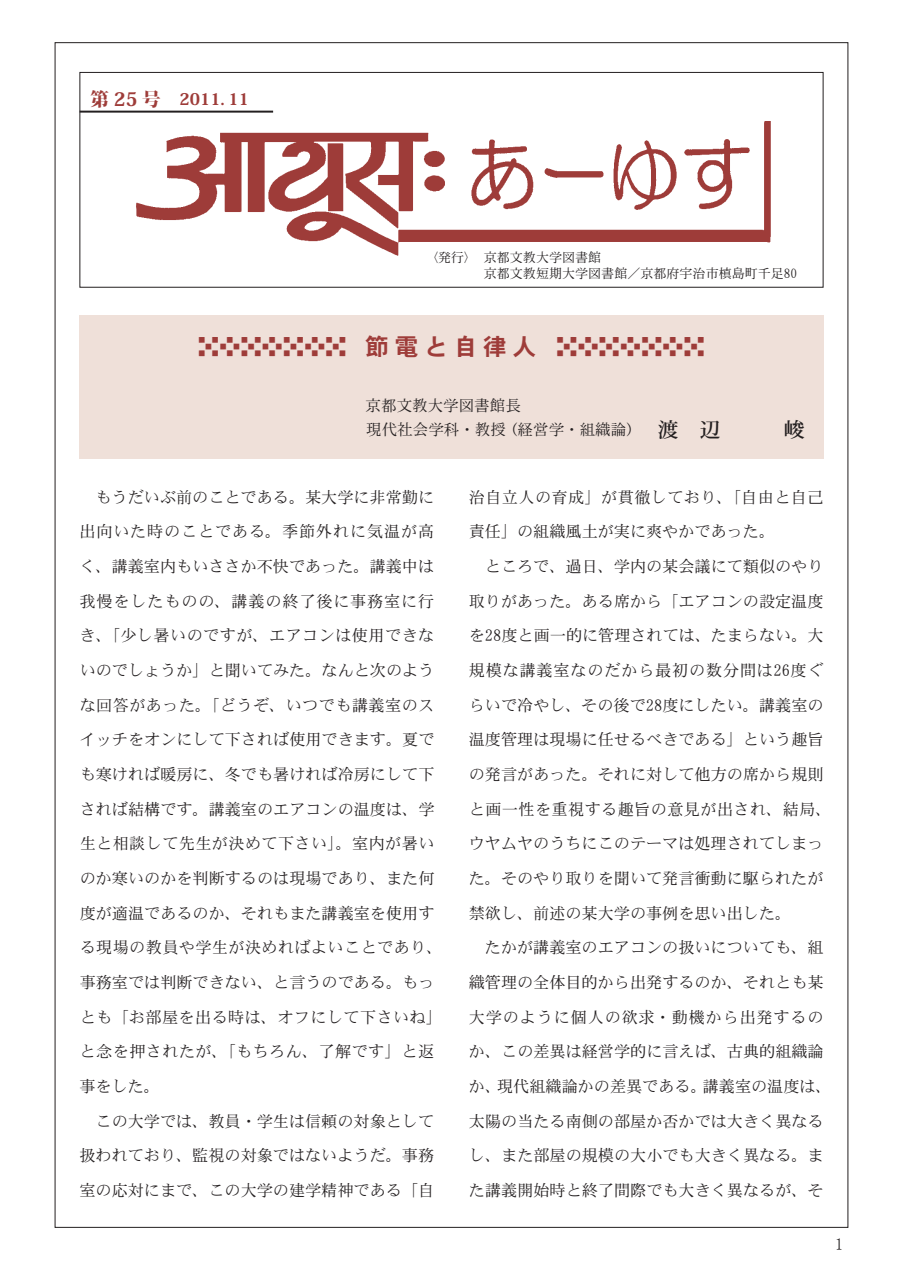
<style>
.page{position:relative;width:903px;height:1275px;background:#fff}
.page>*{position:absolute;margin:0;border:0;box-sizing:border-box;transform-origin:0 0}
.t1{font:23.62px "Chaparral Pro";letter-spacing:-.1em;color:#9e3c39}
.t2{font:21px "DFHS Mincho Std W5";color:#231f20}
.t3{font:17.68px "DFHS Mincho Std W3";color:#231f20;scale:.84 1}
.t4{font:16.1px/34.6px "DFHS Mincho Std W3";color:#231f20}
.t5{font:16.1px/34.6px "DFHS Mincho Std W3";letter-spacing:.025em;color:#231f20}
.t6{font:800 16.1px "Koz Min Pro";color:#9e3c39}
.t7{font:15.58px/24.8px "DFHS Mincho Std W3";color:#231f20}
.t8{font:13.12px/16.1px "DFHS Mincho Std W3";color:#231f20}
.s1{font-size:18.55px}
.s2{font-size:14.35px}
.s3{font-family:"DFHS Gothic Std W7"}
.s4{font-family:"DFHS Mincho Std W5";font-size:21px}
.s5{font-size:17.68px}
</style>
<div class="page">
<img style="left:136px;top:122px;width:635px;height:134px">
<div style="left:79px;top:315px;width:744px;height:144px;background:#efe0d9"></div>
<div style="left:79px;top:72px;width:744px;height:216px;border:1px solid #231f20"></div>
<hr style="left:81px;top:111px;width:191px;height:2px;background:#231f20">
<p class="t6" style="left:91px;top:87px;width:160px"><span class="s1">第 25 号　</span>2011. 11</p>
<p class="t8" style="left:484px;top:249px;width:315px;text-indent:-59px">〈発行〉京都文教大学図書館<br>京都文教短期大学図書館／京都府宇治市槙島町千足<span class="s2">80</span></p>
<h1 class="t1" style="left:197px;top:331px;width:510px">CACACAC <span class="s3">節電と自律人</span> CACACAC</h1>
<p class="t7" style="left:366px;top:392px;width:356px">京都文教大学図書館長<br>現代社会学科・教授（経営学・組織論） <span class="s4">渡 辺</span></p>
<h2 class="t2" style="left:784px;top:418px;width:23px">峻</h2>
<p class="t4" style="left:79px;top:479px;width:365px;text-indent:16px">もうだいぶ前のことである。某大学に非常勤に出向いた時のことである。季節外れに気温が高く、講義室内もいささか不快であった。講義中は我慢をしたものの、講義の終了後に事務室に行き、「少し暑いのですが、エアコンは使用できないのでしょうか」と聞いてみた。なんと次のような回答があった。「どうぞ、いつでも講義室のスイッチをオンにして下されば使用できます。夏でも寒ければ暖房に、冬でも暑ければ冷房にして下されば結構です。講義室のエアコンの温度は、学生と相談して先生が決めて下さい」。室内が暑いのか寒いのかを判断するのは現場であり、また何度が適温であるのか、それもまた講義室を使用する現場の教員や学生が決めればよいことであり、事務室では判断できない、と言うのである。もっとも「お部屋を出る時は、オフにして下さいね」と念を押されたが、「もちろん、了解です」と返事をした。</p>
<p class="t4" style="left:79px;top:1103px;width:356px;text-align:justify;text-indent:16px">この大学では、教員・学生は信頼の対象として扱われており、監視の対象ではないようだ。事務室の応対にまで、この大学の建学精神である「自</p>
<p class="t5" style="left:469px;top:479px;width:356px">治自立人の育成」が貫徹しており、「自由と自己責任」の組織風土が実に爽やかであった。</p>
<p class="t4" style="left:469px;top:548px;width:364px;text-indent:16px">ところで、過日、学内の某会議にて類似のやり取りがあった。ある席から「エアコンの設定温度を<span class="s5">28</span>度と画一的に管理されては、たまらない。大規模な講義室なのだから最初の数分間は<span class="s5">26</span>度ぐらいで冷やし、その後で<span class="s5">28</span>度にしたい。講義室の温度管理は現場に任せるべきである」という趣旨の発言があった。それに対して他方の席から規則と画一性を重視する趣旨の意見が出され、結局、ウヤムヤのうちにこのテーマは処理されてしまった。そのやり取りを聞いて発言衝動に駆られたが禁欲し、前述の某大学の事例を思い出した。</p>
<p class="t4" style="left:469px;top:930px;width:364px;text-align:center">たかが講義室のエアコンの扱いについても、組<br>織管理の全体目的から出発するのか、それとも某大学のように個人の欲求・動機から出発するのか、この差異は経営学的に言えば、古典的組織論か、現代組織論かの差異である。講義室の温度は、太陽の当たる南側の部屋か否かでは大きく異なるし、また部屋の規模の大小でも大きく異なる。また講義開始時と終了間際でも大きく異なるが、そ</p>
<p class="t3" style="left:835px;top:1234px;width:11px">1</p>
</div>
